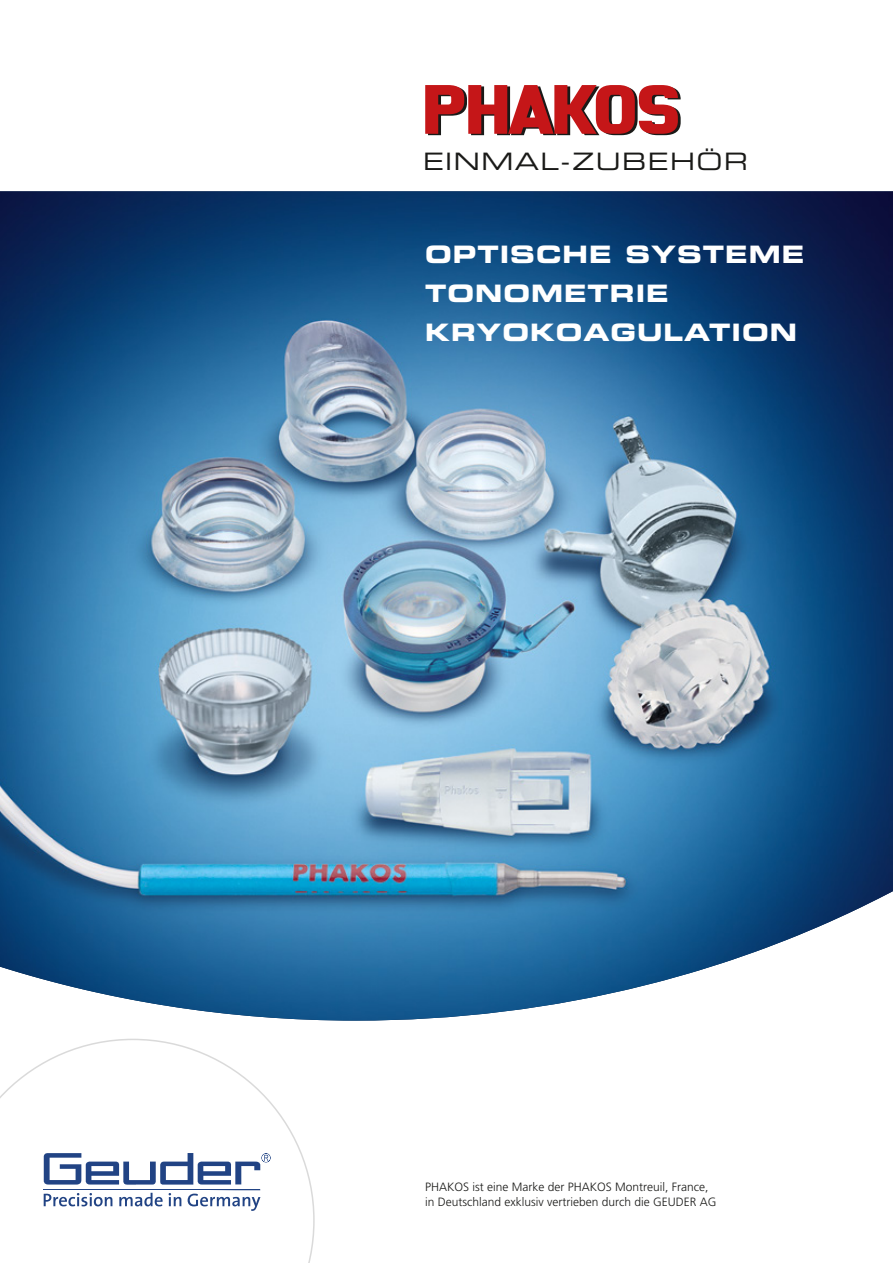
<style>
.page{position:relative;width:893px;height:1263px;background:#fff}
.page>*{position:absolute;margin:0;border:0;box-sizing:border-box;transform-origin:0 0}
.t1{font:24px/39px "Eurostile LT Std Bold Ex 2";letter-spacing:.04em;color:#fff}
.t2{font:24px "Eurostile LT Std Ex 2";letter-spacing:.06em;color:#1a1a18}
.t3{font:300 12px/15px "Frutiger LT Std";color:#1a1a18}
</style>
<div class="page">
<img style="left:0;top:191px;width:893px;height:829px">
<svg style="left:0;top:1039px;width:315px;height:224px"></svg>
<svg style="left:44px;top:1153px;width:227px;height:58px"></svg>
<svg style="left:425px;top:85px;width:256px;height:50px"></svg>
<h1 class="t2" style="left:423px;top:145px;width:326px">EINMAL-ZUBEHÖR</h1>
<h1 class="t1" style="left:425px;top:234px;width:381px">OPTISCHE SYSTEME<br>TONOMETRIE<br>KRYOKOAGULATION</h1>
<p class="t3" style="left:425px;top:1180px;width:293px">PHAKOS ist eine Marke der PHAKOS Montreuil, France, in Deutschland exklusiv vertrieben durch die GEUDER AG</p>
</div>
